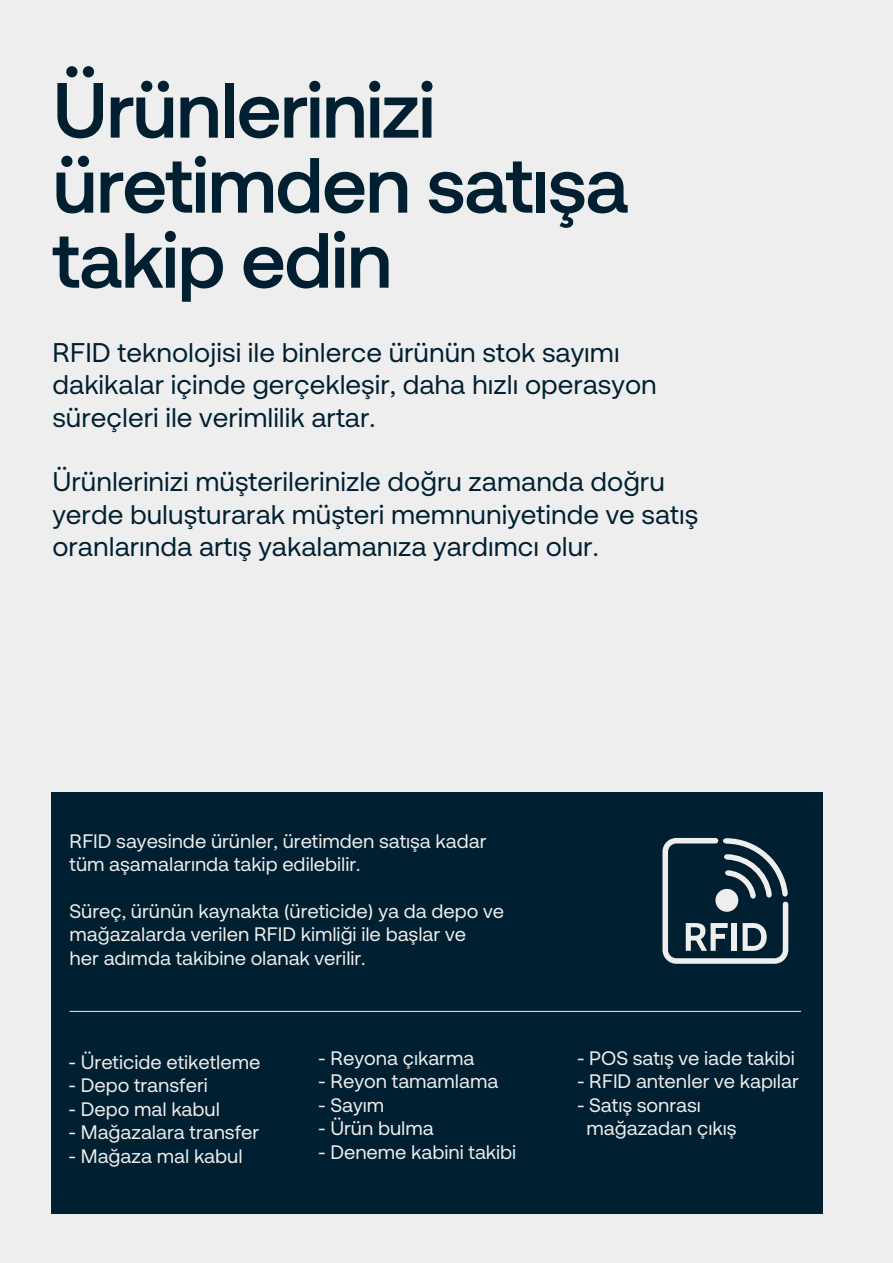
<style>
.page{position:relative;width:893px;height:1263px;background:#eee}
.page>*{position:absolute;margin:0;border:0;box-sizing:border-box;transform-origin:0 0}
.t1{font:700 78px/75px "Securitas Pro";letter-spacing:-.025em;color:#002031}
.t2{font:27px/32.4px "Securitas Pro";color:#002031}
.t3{font:19.5px/23.4px "Securitas Pro";color:#eee}
</style>
<div class="page">
<div style="left:52px;top:792px;width:771px;height:422px;background:#002031"></div>
<hr style="left:70px;top:1011px;width:731px;height:1px;background:#eee">
<svg style="left:662px;top:838px;width:126px;height:126px"></svg>
<h1 class="t1" style="left:52px;top:73px;width:578px">Ürünlerinizi üretimden satışa takip edin</h1>
<h2 class="t2" style="left:52px;top:336px;width:606px">RFID teknolojisi ile binlerce ürünün stok sayımı dakikalar içinde gerçekleşir, daha hızlı operasyon süreçleri ile verimlilik artar.</h2>
<h2 class="t2" style="left:52px;top:465px;width:647px">Ürünlerinizi müşterilerinizle doğru zamanda doğru yerde buluşturarak müşteri memnuniyetinde ve satış oranlarında artış yakalamanıza yardımcı olur.</h2>
<p class="t3" style="left:70px;top:829px;width:418px">RFID sayesinde ürünler, üretimden satışa kadar tüm aşamalarında takip edilebilir.</p>
<p class="t3" style="left:70px;top:899px;width:436px">Süreç, ürünün kaynakta (üreticide) ya da depo ve mağazalarda verilen RFID kimliği ile başlar ve<br>her adımda takibine olanak verilir.</p>
<p class="t3" style="left:69px;top:1050px;width:193px">- Üreticide etiketleme</p>
<p class="t3" style="left:69px;top:1073px;width:141px">- Depo transferi</p>
<p class="t3" style="left:69px;top:1097px;width:153px">- Depo mal kabul</p>
<p class="t3" style="left:69px;top:1120px;width:192px">- Mağazalara transfer</p>
<p class="t3" style="left:69px;top:1144px;width:176px">- Mağaza mal kabul</p>
<p class="t3" style="left:318px;top:1046px;width:158px">- Reyona çıkarma</p>
<p class="t3" style="left:318px;top:1070px;width:182px">- Reyon tamamlama</p>
<p class="t3" style="left:318px;top:1093px;width:68px">- Sayım</p>
<p class="t3" style="left:318px;top:1116px;width:117px">- Ürün bulma</p>
<p class="t3" style="left:318px;top:1140px;width:200px">- Deneme kabini takibi</p>
<p class="t3" style="left:577px;top:1046px;width:219px">- POS satış ve iade takibi</p>
<p class="t3" style="left:577px;top:1070px;width:223px">- RFID antenler ve kapılar</p>
<p class="t3" style="left:586px;top:1093px;width:151px;text-indent:-10px">- Satış sonrası mağazadan çıkış</p>
</div>
